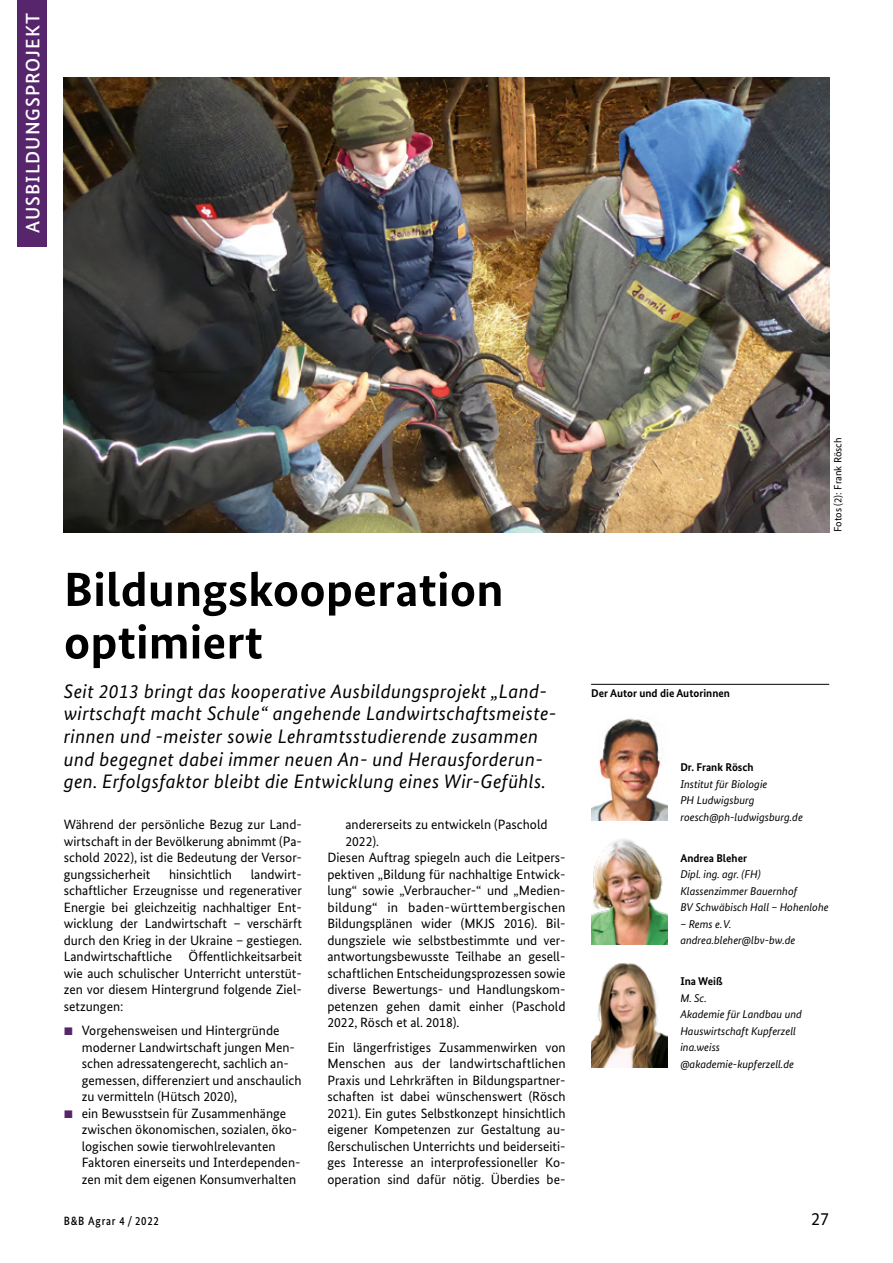
<style>
.page{position:relative;width:893px;height:1263px;background:#fff}
.page>*{position:absolute;margin:0;border:0;box-sizing:border-box;transform-origin:0 0}
.t1{font:700 48px/52.5px "Bundes Sans";color:#000;scale:1.05 1}
.t2{font:italic 19.5px/22.5px "Bundes Sans";letter-spacing:.02em;color:#000}
.t3{font:500 19.5px "Bundes Sans";letter-spacing:.05em;color:#fff}
.t4{font:18px "Bundes Sans";color:#000}
.t5{font:13.5px/16.5px "Bundes Sans";color:#000;text-align:justify}
.t6{font:13.5px "Bundes Sans";letter-spacing:.02em;color:#000}
.t7{font:500 12px "Bundes Sans";letter-spacing:.07em;color:#000;scale:.9 1}
.t8{font:italic 11.25px/16.5px "Bundes Sans";color:#000}
.t9{font:700 11.25px "Bundes Sans";color:#000}
.t10{font:10.5px "Bundes Sans";color:#000}
</style>
<div class="page">
<img style="left:591px;top:716px;width:77px;height:104px">
<img style="left:591px;top:839px;width:77px;height:105px">
<img style="left:591px;top:963px;width:77px;height:105px">
<hr style="left:591px;top:684px;width:238px;height:1px;background:#000">
<img style="left:64px;top:78px;width:765px;height:454px">
<div style="left:17px;top:0;width:30px;height:247px;background:#56256c"></div>
<h2 class="t3" style="left:21px;top:233px;width:221px;rotate:-90deg">AUSBILDUNGSPROJEKT</h2>
<h1 class="t1" style="left:64px;top:563px;width:420px">Bildungskooperation optimiert</h1>
<p class="t2" style="left:64px;top:680px;width:494px">Seit 2013 bringt das kooperative Ausbildungsprojekt „Land&shy;wirtschaft macht Schule“ angehende Landwirtschaftsmeiste&shy;rinnen und -meister sowie Lehramtsstudierende zusammen und begegnet dabei immer neuen An- und Herausforderun&shy;gen. Erfolgsfaktor bleibt die Entwicklung eines Wir-Gefühls.</p>
<p class="t5" style="left:64px;top:816px;width:240px">Während der persönliche Bezug zur Land&shy;wirtschaft in der Bevölkerung abnimmt (Pa&shy;schold 2022), ist die Bedeutung der Versor&shy;gungssicherheit</p>
<p class="t5" style="left:345px;top:816px;width:204px">andererseits zu entwickeln (Paschold</p>
<p class="t5" style="left:345px;top:832px;width:35px">2022).</p>
<p class="t5" style="left:327px;top:849px;width:240px">Diesen Auftrag spiegeln auch die Leitpers-</p>
<p class="t5" style="left:327px;top:865px;width:240px">pektiven „Bildung für nachhaltige Entwick-</p>
<p class="t5" style="left:327px;top:882px;width:240px">lung“ sowie „Verbraucher-“ und „Medien-</p>
<p class="t6" style="left:327px;top:899px;width:240px">bildung“ in baden-württembergischen</p>
<p class="t5" style="left:327px;top:915px;width:240px">Bildungsplänen wider (MKJS 2016). Bil-</p>
<p class="t5" style="left:327px;top:931px;width:240px">dungsziele wie selbstbestimmte und ver-</p>
<p class="t5" style="left:327px;top:948px;width:240px">antwortungsbewusste Teilhabe an gesell-</p>
<p class="t5" style="left:327px;top:964px;width:240px">schaftlichen Entscheidungsprozessen sowie</p>
<p class="t5" style="left:327px;top:981px;width:240px">diverse Bewertungs- und Handlungskom-</p>
<p class="t5" style="left:327px;top:997px;width:240px">petenzen gehen damit einher (Paschold</p>
<p class="t5" style="left:327px;top:1014px;width:133px">2022, Rösch et al. 2018).</p>
<p class="t5" style="left:327px;top:1039px;width:240px">Ein längerfristiges Zusammenwirken von Menschen aus der landwirtschaftlichen Praxis und Lehrkräften in Bildungspartner&shy;schaften ist dabei wünschenswert (Rösch 2021). Ein gutes Selbstkonzept hinsichtlich eigener Kompetenzen zur Gestaltung au&shy;ßerschulischen Unterrichts und beiderseiti&shy;ges Interesse an interprofessioneller Ko&shy;operation sind dafür nötig. Überdies be-</p>
<p class="t5" style="left:64px;top:865px;width:240px;text-indent:187px">landwirt&shy;schaftlicher Erzeugnisse und regenerativer Energie bei gleichzeitig nachhaltiger Ent&shy;wicklung der Landwirtschaft – verschärft durch den Krieg in der Ukraine – gestiegen.<br>Landwirtschaftliche Öffentlichkeitsarbeit wie auch schulischer Unterricht unterstüt&shy;zen vor diesem Hintergrund folgende Ziel&shy;setzungen:</p>
<p class="t5" style="left:82px;top:1022px;width:221px;text-align:left">Vorgehensweisen und Hintergründe moderner Landwirtschaft jungen Men&shy;schen adressatengerecht, sachlich an&shy;gemessen, differenziert und anschaulich zu vermitteln (Hütsch 2020),<br>ein Bewusstsein für Zusammenhänge zwischen ökonomischen, sozialen, öko&shy;logischen sowie tierwohlrelevanten Faktoren einerseits und Interdependen&shy;zen mit dem eigenen Konsumverhalten</p>
<p class="t5" style="left:169px;top:865px;width:65px">hinsichtlich</p>
<p class="t9" style="left:591px;top:687px;width:140px">Der Autor und die Autorinnen</p>
<p class="t10" style="left:832px;top:532px;width:96px;rotate:-90deg">Fotos (2): Frank Rösch</p>
<p class="t9" style="left:680px;top:760px;width:75px">Dr. Frank Rösch</p>
<p class="t8" style="left:680px;top:775px;width:124px">Institut für Biologie<br>PH Ludwigsburg roesch@ph-ludwigsburg.de</p>
<p class="t9" style="left:680px;top:851px;width:68px">Andrea Bleher</p>
<p class="t8" style="left:680px;top:866px;width:150px">Dipl. ing. agr. (FH)<br>Klassenzimmer Bauernhof<br>BV Schwäbisch Hall – Hohenlohe</p>
<p class="t8" style="left:680px;top:916px;width:117px">– Rems e.V. andrea.bleher@lbv-bw.de</p>
<p class="t9" style="left:680px;top:974px;width:44px">Ina Weiß</p>
<p class="t8" style="left:680px;top:989px;width:123px">M. Sc.<br>Akademie für Landbau und<br>Hauswirtschaft Kupferzell ina.weiss @akademie-kupferzell.de</p>
<p class="t7" style="left:64px;top:1213px;width:107px">B&amp;B Agrar 4 / 2022</p>
<h3 class="t4" style="left:811px;top:1208px;width:19px">27</h3>
</div>
